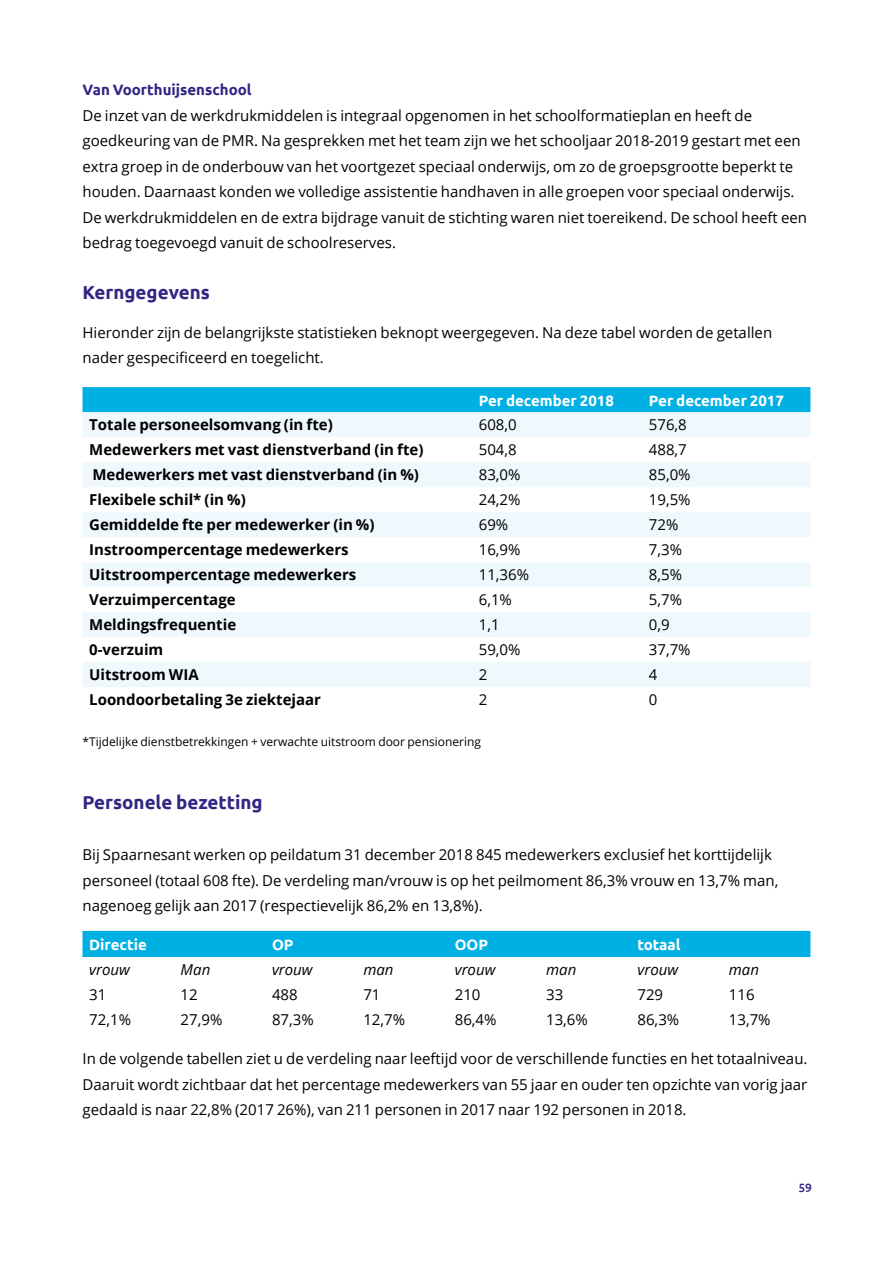
<style>
.page{position:relative;width:893px;height:1263px;background:#fff}
.page>*{position:absolute;margin:0;border:0;box-sizing:border-box;transform-origin:0 0}
.t1{font:700 18.75px "Ubuntu";color:#312783}
.t2{font:15px/25.5px "Open Sans";color:#000}
.t3{font:700 15px "Open Sans";color:#000}
.t4{font:700 15px "Ubuntu";color:#fff}
.t5{font:italic 15px "Open Sans";color:#000}
.t6{font:700 15px "Ubuntu";color:#312783}
.t7{font:12px "Open Sans";color:#000}
.t8{font:500 12px "Ubuntu";color:#312783}
</style>
<div class="page">
<div style="left:83px;top:387px;width:727px;height:25px;background:#00b0e3"></div>
<svg style="left:83px;top:412px;width:727px;height:275px;fill:#eef8fd"></svg>
<div style="left:83px;top:931px;width:727px;height:26px;background:#00b0e3"></div>
<p class="t6" style="left:83px;top:81px;width:171px">Van Voorthuijsenschool</p>
<p class="t2" style="left:83px;top:102px;width:726px">De inzet van de werkdrukmiddelen is integraal opgenomen in het schoolformatieplan en heeft de goedkeuring van de PMR. Na gesprekken met het team zijn we het schooljaar 2018-2019 gestart met een extra groep in de onderbouw van het voortgezet speciaal onderwijs, om zo de groepsgrootte beperkt te houden. Daarnaast konden we volledige assistentie handhaven in alle groepen voor speciaal onderwijs.<br>De werkdrukmiddelen en de extra bijdrage vanuit de stichting waren niet toereikend. De school heeft een bedrag toegevoegd vanuit de schoolreserves.</p>
<p class="t1" style="left:83px;top:281px;width:129px">Kerngegevens</p>
<p class="t2" style="left:83px;top:319px;width:691px">Hieronder zijn de belangrijkste statistieken beknopt weergegeven. Na deze tabel worden de getallen nader gespecificeerd en toegelicht.</p>
<p class="t4" style="left:479px;top:391px;width:137px">Per december 2018</p>
<p class="t4" style="left:649px;top:391px;width:137px">Per december 2017</p>
<p class="t3" style="left:89px;top:414px;width:245px">Totale personeelsomvang (in fte)</p>
<p class="t2" style="left:479px;top:412px;width:39px">608,0</p>
<p class="t2" style="left:649px;top:412px;width:39px">576,8</p>
<p class="t3" style="left:89px;top:439px;width:336px">Medewerkers met vast dienstverband (in fte)</p>
<p class="t2" style="left:479px;top:437px;width:39px">504,8</p>
<p class="t2" style="left:649px;top:437px;width:39px">488,7</p>
<p class="t3" style="left:92px;top:464px;width:328px">Medewerkers met vast dienstverband (in %)</p>
<p class="t2" style="left:479px;top:462px;width:43px">83,0%</p>
<p class="t2" style="left:649px;top:462px;width:43px">85,0%</p>
<p class="t3" style="left:89px;top:489px;width:158px">Flexibele schil* (in %)</p>
<p class="t2" style="left:479px;top:487px;width:43px">24,2%</p>
<p class="t2" style="left:649px;top:487px;width:43px">19,5%</p>
<p class="t3" style="left:89px;top:514px;width:287px">Gemiddelde fte per medewerker (in %)</p>
<p class="t2" style="left:479px;top:512px;width:31px">69%</p>
<p class="t2" style="left:649px;top:512px;width:31px">72%</p>
<p class="t3" style="left:89px;top:539px;width:261px">Instroompercentage medewerkers</p>
<p class="t2" style="left:479px;top:537px;width:43px">16,9%</p>
<p class="t2" style="left:649px;top:537px;width:35px">7,3%</p>
<p class="t3" style="left:89px;top:564px;width:269px">Uitstroompercentage medewerkers</p>
<p class="t2" style="left:479px;top:562px;width:52px">11,36%</p>
<p class="t2" style="left:649px;top:562px;width:35px">8,5%</p>
<p class="t3" style="left:89px;top:589px;width:148px">Verzuimpercentage</p>
<p class="t2" style="left:479px;top:587px;width:35px">6,1%</p>
<p class="t2" style="left:649px;top:587px;width:35px">5,7%</p>
<p class="t3" style="left:89px;top:614px;width:148px">Meldingsfrequentie</p>
<p class="t2" style="left:479px;top:612px;width:22px">1,1</p>
<p class="t2" style="left:649px;top:612px;width:22px">0,9</p>
<p class="t3" style="left:89px;top:639px;width:76px">0-verzuim</p>
<p class="t2" style="left:479px;top:637px;width:43px">59,0%</p>
<p class="t2" style="left:649px;top:637px;width:43px">37,7%</p>
<p class="t3" style="left:89px;top:664px;width:111px">Uitstroom WIA</p>
<p class="t2" style="left:479px;top:662px;width:10px">2</p>
<p class="t2" style="left:649px;top:662px;width:10px">4</p>
<p class="t3" style="left:89px;top:689px;width:233px">Loondoorbetaling 3e ziektejaar</p>
<p class="t2" style="left:479px;top:687px;width:10px">2</p>
<p class="t2" style="left:649px;top:687px;width:10px">0</p>
<p class="t7" style="left:83px;top:733px;width:400px">*Tijdelijke dienstbetrekkingen + verwachte uitstroom door pensionering</p>
<p class="t1" style="left:83px;top:791px;width:182px">Personele bezetting</p>
<p class="t2" style="left:83px;top:842px;width:697px">Bij Spaarnesant werken op peildatum 31 december 2018 845 medewerkers exclusief het korttijdelijk personeel (totaal 608 fte). De verdeling man/vrouw is op het peilmoment 86,3% vrouw en 13,7% man, nagenoeg gelijk aan 2017 (respectievelijk 86,2% en 13,8%).</p>
<p class="t4" style="left:89px;top:935px;width:59px">Directie</p>
<p class="t4" style="left:272px;top:935px;width:23px">OP</p>
<p class="t4" style="left:455px;top:935px;width:35px">OOP</p>
<p class="t4" style="left:637px;top:935px;width:45px">totaal</p>
<p class="t5" style="left:89px;top:959px;width:42px">vrouw</p>
<p class="t5" style="left:181px;top:959px;width:31px">Man</p>
<p class="t5" style="left:272px;top:959px;width:42px">vrouw</p>
<p class="t5" style="left:363px;top:959px;width:32px">man</p>
<p class="t5" style="left:455px;top:959px;width:42px">vrouw</p>
<p class="t5" style="left:546px;top:959px;width:32px">man</p>
<p class="t5" style="left:637px;top:959px;width:42px">vrouw</p>
<p class="t5" style="left:729px;top:959px;width:32px">man</p>
<p class="t2" style="left:89px;top:982px;width:19px">31</p>
<p class="t2" style="left:181px;top:982px;width:19px">12</p>
<p class="t2" style="left:272px;top:982px;width:27px">488</p>
<p class="t2" style="left:363px;top:982px;width:19px">71</p>
<p class="t2" style="left:455px;top:982px;width:27px">210</p>
<p class="t2" style="left:546px;top:982px;width:19px">33</p>
<p class="t2" style="left:637px;top:982px;width:27px">729</p>
<p class="t2" style="left:729px;top:982px;width:27px">116</p>
<p class="t2" style="left:89px;top:1007px;width:43px">72,1%</p>
<p class="t2" style="left:181px;top:1007px;width:43px">27,9%</p>
<p class="t2" style="left:272px;top:1007px;width:43px">87,3%</p>
<p class="t2" style="left:363px;top:1007px;width:43px">12,7%</p>
<p class="t2" style="left:455px;top:1007px;width:43px">86,4%</p>
<p class="t2" style="left:546px;top:1007px;width:43px">13,6%</p>
<p class="t2" style="left:637px;top:1007px;width:43px">86,3%</p>
<p class="t2" style="left:729px;top:1007px;width:43px">13,7%</p>
<p class="t2" style="left:83px;top:1046px;width:726px;text-align:justify">In de volgende tabellen ziet u de verdeling naar leeftijd voor de verschillende functies en het totaalniveau.<br>Daaruit wordt zichtbaar dat het percentage medewerkers van 55 jaar en ouder ten opzichte van vorig jaar gedaald is naar 22,8% (2017 26%), van 211 personen in 2017 naar 192 personen in 2018.</p>
<p class="t8" style="left:798px;top:1180px;width:15px">59</p>
</div>
